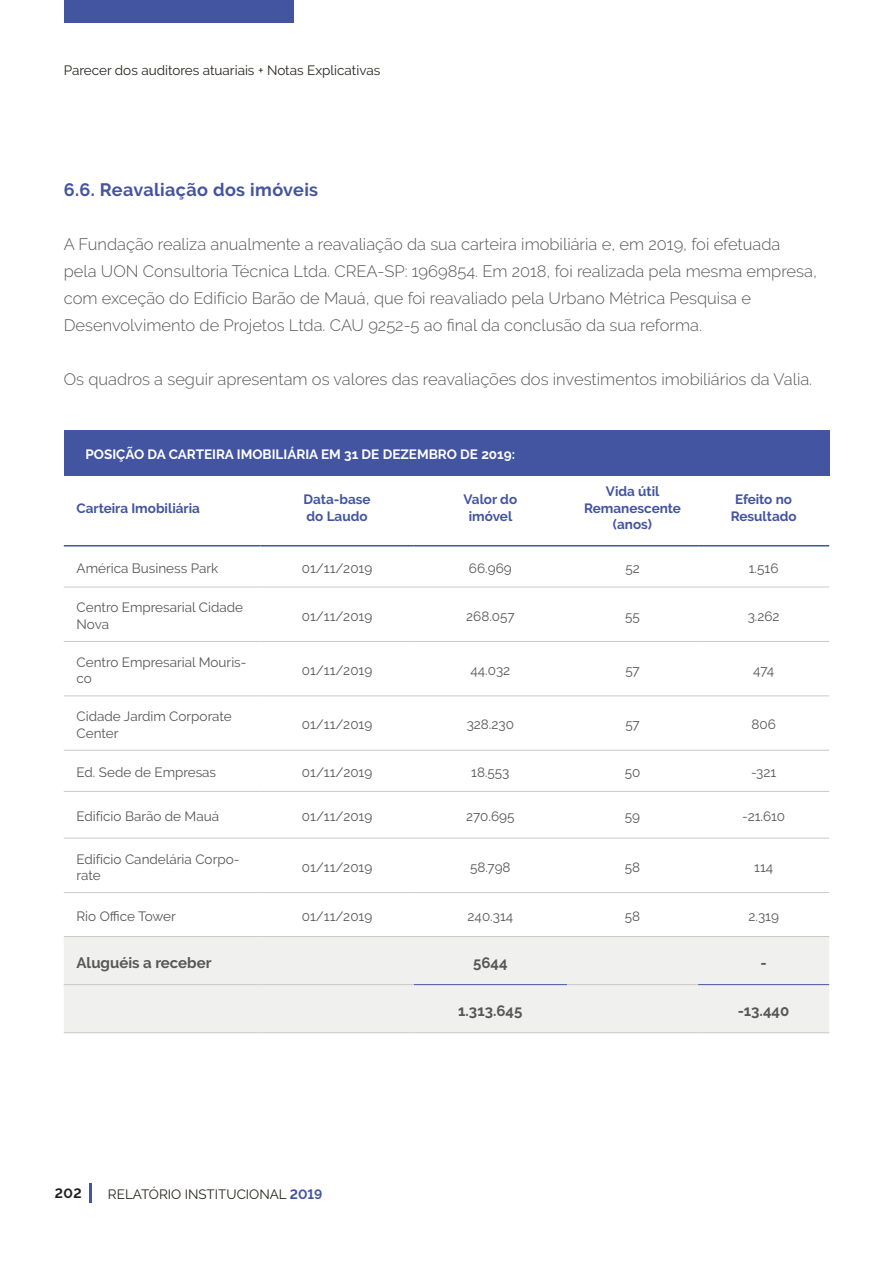
<style>
.page{position:relative;width:893px;height:1263px;background:#fff}
.page>*{position:absolute;margin:0;border:0;box-sizing:border-box;transform-origin:0 0}
.t1{font:700 18px "Raleway";letter-spacing:.02em;color:#4354a0}
.t2{font:300 16.5px/27px "Raleway";color:#575757}
.t3{font:700 15px "Raleway";color:#575757}
.t4{font:13.5px/16.2px "Raleway";color:#575757}
.t5{font:700 13.5px/16.2px "Raleway";color:#4354a0;text-align:center}
.t6{font:13.5px "Raleway";color:#292420}
.t7{font:700 13.5px "Raleway";color:#fff}
.t8{font:700 13.5px "Raleway";color:#221f1e}
.s1{font-weight:700;color:#4354a0}
</style>
<div class="page">
<hr style="left:89px;top:1183px;width:2px;height:20px;background:#4354a0">
<div style="left:64px;top:0;width:229px;height:22px;background:#4354a0"></div>
<div style="left:64px;top:937px;width:765px;height:95px;background:#f0f0ef"></div>
<hr style="left:64px;top:545px;width:196px;height:1px;background:#4354a0">
<hr style="left:260px;top:545px;width:154px;height:1px;background:#4354a0">
<hr style="left:414px;top:545px;width:153px;height:1px;background:#4354a0">
<hr style="left:567px;top:545px;width:131px;height:1px;background:#4354a0">
<hr style="left:698px;top:545px;width:131px;height:1px;background:#4354a0">
<hr style="left:414px;top:984px;width:153px;height:1px;background:#4354a1">
<hr style="left:698px;top:984px;width:131px;height:1px;background:#4354a1">
<hr style="left:64px;top:587px;width:196px;height:1px;background:#ccc9c8">
<hr style="left:64px;top:641px;width:196px;height:1px;background:#ccc9c8">
<hr style="left:260px;top:587px;width:154px;height:1px;background:#ccc9c8">
<hr style="left:414px;top:587px;width:153px;height:1px;background:#ccc9c8">
<hr style="left:260px;top:641px;width:154px;height:1px;background:#ccc9c8">
<hr style="left:414px;top:641px;width:153px;height:1px;background:#ccc9c8">
<hr style="left:567px;top:587px;width:131px;height:1px;background:#ccc9c8">
<hr style="left:698px;top:587px;width:131px;height:1px;background:#ccc9c8">
<hr style="left:567px;top:641px;width:131px;height:1px;background:#ccc9c8">
<hr style="left:698px;top:641px;width:131px;height:1px;background:#ccc9c8">
<hr style="left:64px;top:695px;width:196px;height:1px;background:#ccc9c8">
<hr style="left:64px;top:750px;width:196px;height:1px;background:#ccc9c8">
<hr style="left:64px;top:791px;width:196px;height:1px;background:#ccc9c8">
<hr style="left:260px;top:695px;width:154px;height:1px;background:#ccc9c8">
<hr style="left:414px;top:695px;width:153px;height:1px;background:#ccc9c8">
<hr style="left:260px;top:750px;width:154px;height:1px;background:#ccc9c8">
<hr style="left:414px;top:750px;width:153px;height:1px;background:#ccc9c8">
<hr style="left:260px;top:791px;width:154px;height:1px;background:#ccc9c8">
<hr style="left:414px;top:791px;width:153px;height:1px;background:#ccc9c8">
<hr style="left:567px;top:695px;width:131px;height:1px;background:#ccc9c8">
<hr style="left:698px;top:695px;width:131px;height:1px;background:#ccc9c8">
<hr style="left:567px;top:750px;width:131px;height:1px;background:#ccc9c8">
<hr style="left:698px;top:750px;width:131px;height:1px;background:#ccc9c8">
<hr style="left:567px;top:791px;width:131px;height:1px;background:#ccc9c8">
<hr style="left:698px;top:791px;width:131px;height:1px;background:#ccc9c8">
<hr style="left:64px;top:838px;width:196px;height:1px;background:#ccc9c8">
<hr style="left:260px;top:838px;width:154px;height:1px;background:#ccc9c8">
<hr style="left:414px;top:838px;width:153px;height:1px;background:#ccc9c8">
<hr style="left:567px;top:838px;width:131px;height:1px;background:#ccc9c8">
<hr style="left:698px;top:838px;width:131px;height:1px;background:#ccc9c8">
<hr style="left:64px;top:892px;width:196px;height:1px;background:#ccc9c8">
<hr style="left:260px;top:892px;width:154px;height:1px;background:#ccc9c8">
<hr style="left:414px;top:892px;width:153px;height:1px;background:#ccc9c8">
<hr style="left:567px;top:892px;width:131px;height:1px;background:#ccc9c8">
<hr style="left:698px;top:892px;width:131px;height:1px;background:#ccc9c8">
<hr style="left:64px;top:936px;width:196px;height:1px;background:#ccc9c8">
<hr style="left:64px;top:984px;width:196px;height:1px;background:#ccc9c8">
<hr style="left:64px;top:1032px;width:196px;height:1px;background:#ccc9c8">
<hr style="left:260px;top:936px;width:154px;height:1px;background:#ccc9c8">
<hr style="left:414px;top:936px;width:153px;height:1px;background:#ccc9c8">
<hr style="left:567px;top:936px;width:131px;height:1px;background:#ccc9c8">
<hr style="left:698px;top:936px;width:131px;height:1px;background:#ccc9c8">
<hr style="left:260px;top:984px;width:154px;height:1px;background:#ccc9c8">
<hr style="left:260px;top:1032px;width:154px;height:1px;background:#ccc9c8">
<hr style="left:567px;top:984px;width:131px;height:1px;background:#ccc9c8">
<hr style="left:414px;top:1032px;width:153px;height:1px;background:#ccc9c8">
<hr style="left:567px;top:1032px;width:131px;height:1px;background:#ccc9c8">
<hr style="left:698px;top:1032px;width:131px;height:1px;background:#ccc9c8">
<div style="left:64px;top:430px;width:765px;height:45px;background:#4354a0"></div>
<p class="t6" style="left:64px;top:62px;width:318px">Parecer dos auditores atuariais + Notas Explicativas</p>
<p class="t1" style="left:64px;top:180px;width:256px">6.6. Reavaliação dos imóveis</p>
<p class="t2" style="left:64px;top:231px;width:755px">A Fundação realiza anualmente a reavaliação da sua carteira imobiliária e, em 2019, foi efetuada pela UON Consultoria Técnica Ltda. CREA-SP: 1969854. Em 2018, foi realizada pela mesma empresa, com exceção do Edifício Barão de Mauá, que foi reavaliado pela Urbano Métrica Pesquisa e Desenvolvimento de Projetos Ltda. CAU 9252-5 ao final da conclusão da sua reforma.</p>
<p class="t2" style="left:64px;top:366px;width:750px">Os quadros a seguir apresentam os valores das reavaliações dos investimentos imobiliários da Valia.</p>
<p class="t7" style="left:85px;top:446px;width:431px">POSIÇÃO DA CARTEIRA IMOBILIÁRIA EM 31 DE DEZEMBRO DE 2019:</p>
<p class="t5" style="left:77px;top:500px;width:125px">Carteira Imobiliária</p>
<p class="t5" style="left:304px;top:492px;width:69px;text-align:left">Data-base do Laudo</p>
<p class="t5" style="left:463px;top:492px;width:55px">Valor do imóvel</p>
<p class="t5" style="left:584px;top:484px;width:98px">Vida útil<br>Remanescente (anos)</p>
<p class="t5" style="left:731px;top:492px;width:68px">Efeito no<br>Resultado</p>
<p class="t4" style="left:77px;top:560px;width:143px">América Business Park</p>
<p class="t4" style="left:302px;top:560px;width:72px">01/11/2019</p>
<p class="t4" style="left:469px;top:560px;width:44px">66.969</p>
<p class="t4" style="left:625px;top:560px;width:16px">52</p>
<p class="t4" style="left:749px;top:560px;width:31px">1.516</p>
<p class="t4" style="left:77px;top:600px;width:168px">Centro Empresarial Cidade<br>Nova</p>
<p class="t4" style="left:302px;top:608px;width:72px">01/11/2019</p>
<p class="t4" style="left:466px;top:608px;width:50px">268.057</p>
<p class="t4" style="left:625px;top:608px;width:16px">55</p>
<p class="t4" style="left:748px;top:608px;width:33px">3.262</p>
<p class="t4" style="left:77px;top:654px;width:171px">Centro Empresarial Mouris&shy;co</p>
<p class="t4" style="left:302px;top:662px;width:72px">01/11/2019</p>
<p class="t4" style="left:470px;top:662px;width:41px">44.032</p>
<p class="t4" style="left:625px;top:662px;width:16px">57</p>
<p class="t4" style="left:753px;top:662px;width:22px">474</p>
<p class="t4" style="left:77px;top:708px;width:157px">Cidade Jardim Corporate<br>Center</p>
<p class="t4" style="left:302px;top:716px;width:72px">01/11/2019</p>
<p class="t4" style="left:467px;top:716px;width:49px">328.230</p>
<p class="t4" style="left:625px;top:716px;width:16px">57</p>
<p class="t4" style="left:751px;top:716px;width:26px">806</p>
<p class="t4" style="left:77px;top:764px;width:141px">Ed. Sede de Empresas</p>
<p class="t4" style="left:302px;top:764px;width:72px">01/11/2019</p>
<p class="t4" style="left:471px;top:764px;width:40px">18.553</p>
<p class="t4" style="left:625px;top:764px;width:17px">50</p>
<p class="t4" style="left:751px;top:764px;width:27px">-321</p>
<p class="t4" style="left:77px;top:808px;width:144px">Edifício Barão de Mauá</p>
<p class="t4" style="left:302px;top:808px;width:72px">01/11/2019</p>
<p class="t4" style="left:466px;top:808px;width:50px">270.695</p>
<p class="t4" style="left:625px;top:808px;width:17px">59</p>
<p class="t4" style="left:742px;top:808px;width:45px">-21.610</p>
<p class="t4" style="left:77px;top:851px;width:164px">Edifício Candelária Corpo&shy;rate</p>
<p class="t4" style="left:302px;top:859px;width:72px">01/11/2019</p>
<p class="t4" style="left:470px;top:859px;width:42px">58.798</p>
<p class="t4" style="left:625px;top:859px;width:17px">58</p>
<p class="t4" style="left:754px;top:859px;width:20px">114</p>
<p class="t4" style="left:77px;top:908px;width:101px">Rio Office Tower</p>
<p class="t4" style="left:302px;top:908px;width:72px">01/11/2019</p>
<p class="t4" style="left:468px;top:908px;width:47px">240.314</p>
<p class="t4" style="left:625px;top:908px;width:17px">58</p>
<p class="t4" style="left:748px;top:908px;width:32px">2.319</p>
<p class="t3" style="left:77px;top:954px;width:137px">Aluguéis a receber</p>
<p class="t3" style="left:473px;top:954px;width:36px">5644</p>
<p class="t3" style="left:760px;top:954px;width:8px">-</p>
<p class="t3" style="left:458px;top:1002px;width:66px">1.313.645</p>
<p class="t3" style="left:738px;top:1002px;width:53px">-13.440</p>
<p class="t8" style="left:55px;top:1186px;width:28px">202</p>
<p class="t6" style="left:108px;top:1186px;width:216px">RELATÓRIO INSTITUCIONAL <span class="s1">2019</span></p>
</div>
